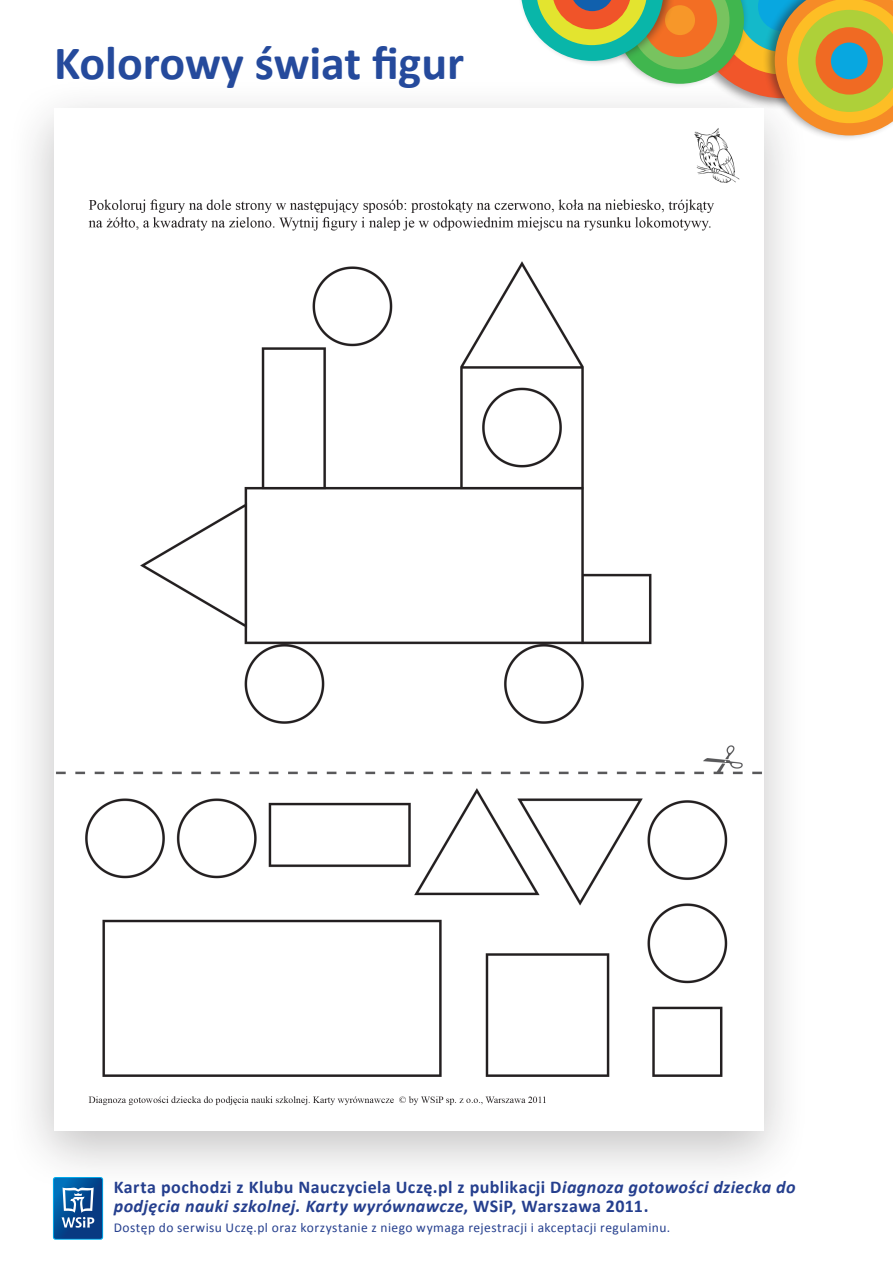
<style>
.page{position:relative;width:893px;height:1263px;background:#fff}
.page>*{position:absolute;margin:0;border:0;box-sizing:border-box;transform-origin:0 0}
.t1{font:700 48px "Calibri";color:#254a9c}
.t2{font:700 18px/19.5px "Calibri";letter-spacing:.025em;color:#253f8e}
.t3{font:13.5px "Calibri";letter-spacing:.03em;color:#253f8e}
.s1{font-style:italic}
</style>
<div class="page">
<div style="left:6px;top:77px;width:804px;height:1117px;background:#231f20;opacity:.27"></div>
<div style="left:54px;top:108px;width:710px;height:1023px;background:#fff"></div>
<img style="left:56px;top:135px;width:706px;height:971px">
<svg style="left:53px;top:1177px;width:50px;height:63px"></svg>
<svg style="left:26px;top:1142px;width:76px;height:97px"></svg>
<div style="left:762px;top:0;width:131px;height:142px;background:#231f20;opacity:.47"></div>
<svg style="left:521px;top:0;width:372px;height:135px"></svg>
<p class="t1" style="left:54px;top:29px;width:412px">Kolorowy świat figur</p>
<p class="t2" style="left:114px;top:1176px;width:683px">Karta pochodzi z Klubu Nauczyciela Uczę.pl z publikacji D<span class="s1">iagnoza gotowości dziecka do podjęcia nauki szkolnej. Karty wyrównawcze</span>, WSiP, Warszawa 2011.</p>
<p class="t3" style="left:114px;top:1218px;width:558px">Dostęp do serwisu Uczę.pl oraz korzystanie z niego wymaga rejestracji i akceptacji regulaminu.</p>
</div>
